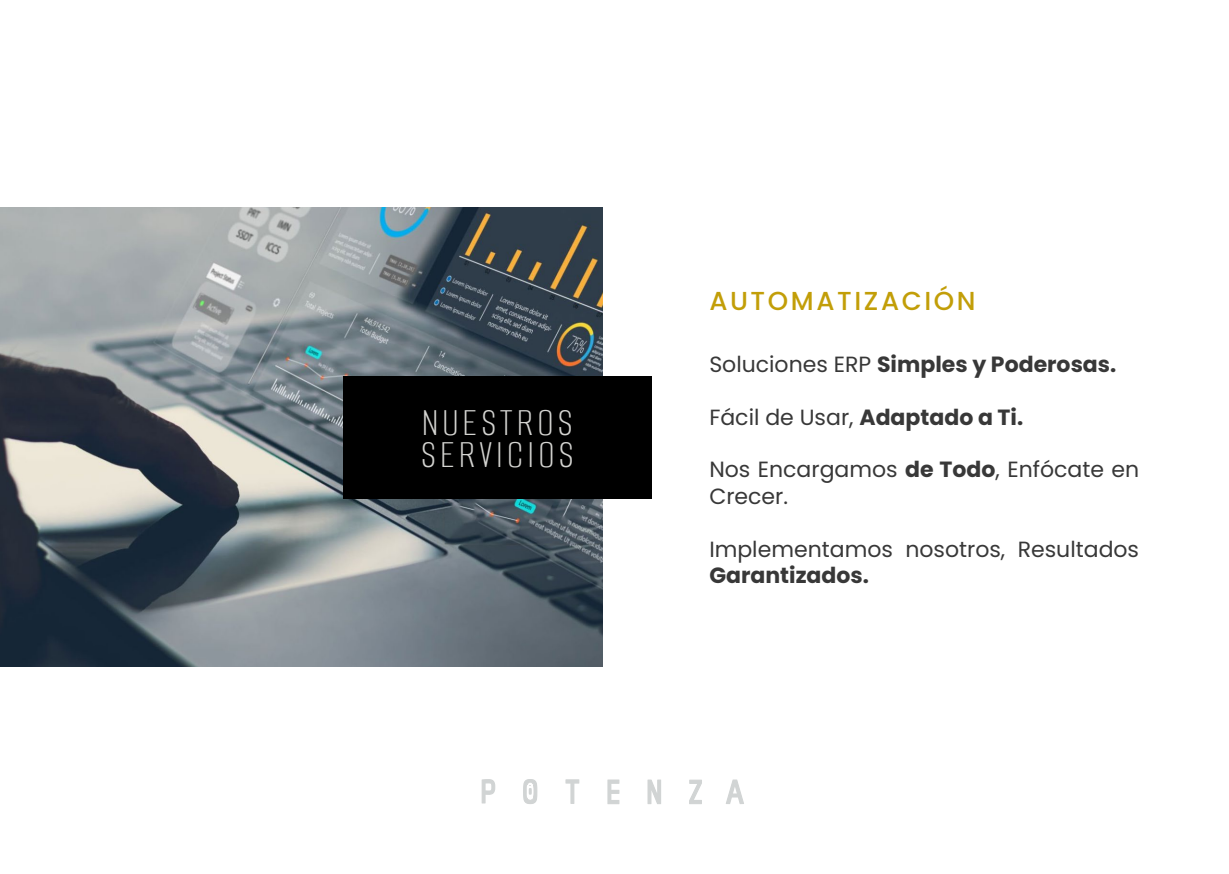
<style>
.page{position:relative;width:1229px;height:874px;background:#fff}
.page>*{position:absolute;margin:0;border:0;box-sizing:border-box;transform-origin:0 0}
.t1{font:100 42px/32.4px "Alumni Sans";letter-spacing:.1em;color:#d4d4d1}
.t2{font:500 26px "Poppins";letter-spacing:.1em;color:#c29e08}
.t3{font:22px/26.4px "Poppins";color:#383838}
.t4{font:700 22px "Poppins";color:#383838}
.s1{font-weight:400}
.s2{font-weight:700}
</style>
<div class="page">
<img style="left:0;top:207px;width:602px;height:460px">
<div style="left:343px;top:376px;width:308px;height:123px;background:#000"></div>
<svg style="left:481px;top:779px;width:14px;height:24px"></svg>
<svg style="left:565px;top:779px;width:14px;height:25px"></svg>
<svg style="left:607px;top:780px;width:12px;height:24px"></svg>
<svg style="left:647px;top:780px;width:14px;height:24px"></svg>
<svg style="left:689px;top:780px;width:13px;height:24px"></svg>
<svg style="left:726px;top:780px;width:18px;height:24px"></svg>
<svg style="left:523px;top:779px;width:14px;height:25px"></svg>
<h1 class="t1" style="left:421px;top:408px;width:154px">NUESTROS<br>SERVICIOS</h1>
<p class="t2" style="left:709px;top:286px;width:268px">AUTOMATIZACIÓN</p>
<p class="t4" style="left:709px;top:351px;width:408px"><span class="s1">Soluciones ERP</span> Simples y Poderosas.</p>
<p class="t3" style="left:709px;top:404px;width:315px">Fácil de Usar, <span class="s2">Adaptado a Ti.</span></p>
<p class="t3" style="left:709px;top:457px;width:431px">Nos Encargamos <span class="s2">de Todo</span>, Enfócate en<br>Crecer.</p>
<p class="t3" style="left:709px;top:536px;width:431px">Implementamos nosotros, Resultados</p>
<p class="t4" style="left:709px;top:563px;width:161px">Garantizados.</p>
</div>
